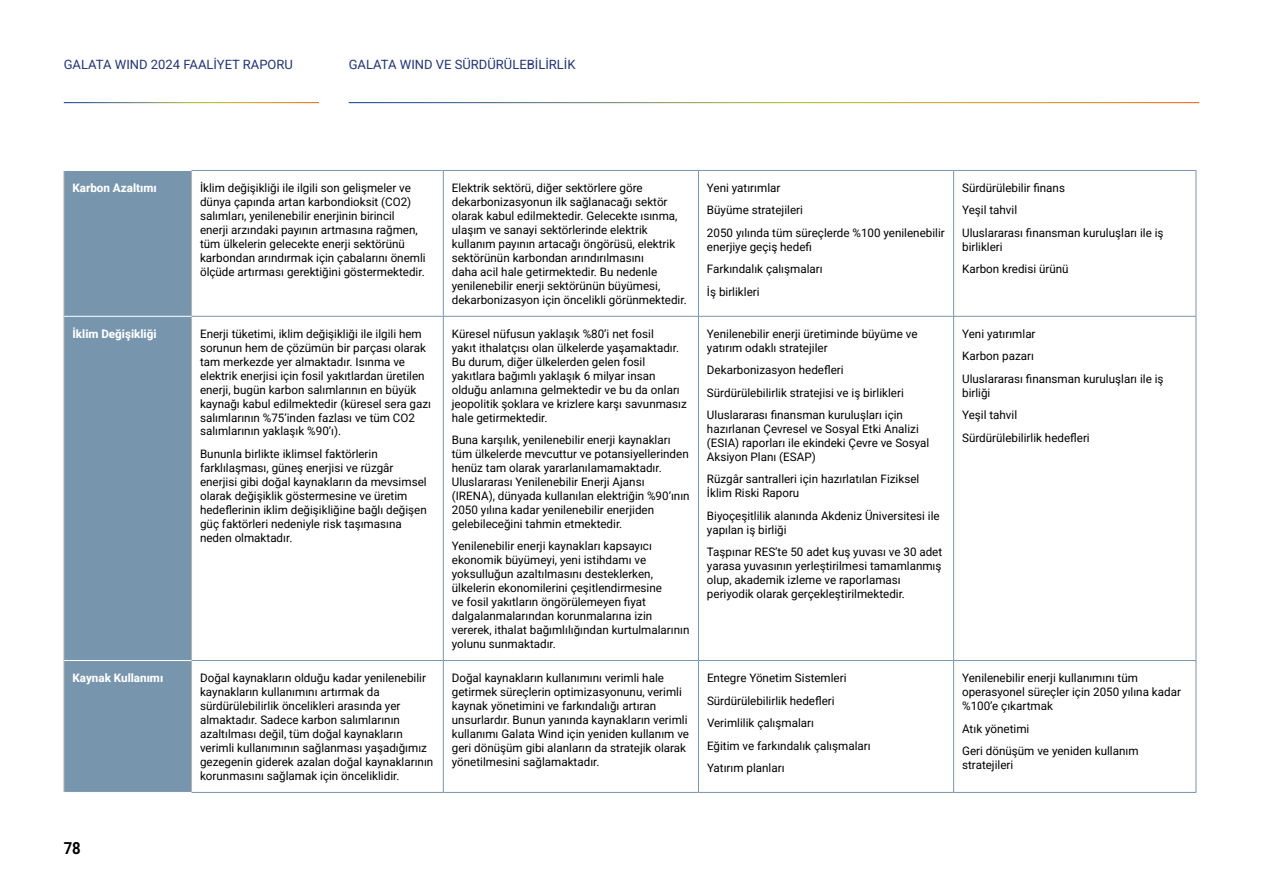
<style>
.page{position:relative;width:1263px;height:893px;background:#fff}
.page>*{position:absolute;margin:0;border:0;box-sizing:border-box;transform-origin:0 0}
.t1{font:700 16.5px "Roboto";color:#000;scale:.9 1}
.t2{font:12.75px "Roboto";color:#233674}
.t3{font:11.7px/14px "Roboto";color:#000}
.t4{font:800 11.7px "Roboto";color:#fff}
</style>
<div class="page">
<div style="left:65px;top:171px;width:126px;height:621px;background:#7795ad"></div>
<hr style="left:64px;top:171px;width:1px;height:145px;background:#b3b2b2">
<hr style="left:191px;top:171px;width:1px;height:145px;background:#b3b2b2">
<hr style="left:64px;top:316px;width:1px;height:344px;background:#b3b2b2">
<hr style="left:191px;top:316px;width:1px;height:344px;background:#b3b2b2">
<hr style="left:64px;top:660px;width:1px;height:132px;background:#b3b2b2">
<hr style="left:191px;top:660px;width:1px;height:132px;background:#b3b2b2">
<hr style="left:64px;top:316px;width:127px;height:1px;background:#fff">
<hr style="left:64px;top:660px;width:127px;height:1px;background:#fff">
<hr style="left:443px;top:171px;width:1px;height:145px;background:#7795ad">
<hr style="left:443px;top:317px;width:1px;height:343px;background:#7795ad">
<hr style="left:443px;top:661px;width:1px;height:131px;background:#7795ad">
<hr style="left:192px;top:316px;width:251px;height:1px;background:#7795ad">
<hr style="left:443px;top:316px;width:255px;height:1px;background:#7795ad">
<hr style="left:698px;top:316px;width:256px;height:1px;background:#7795ad">
<hr style="left:954px;top:316px;width:242px;height:1px;background:#7795ad">
<hr style="left:192px;top:660px;width:251px;height:1px;background:#7795ad">
<hr style="left:443px;top:660px;width:255px;height:1px;background:#7795ad">
<hr style="left:698px;top:660px;width:256px;height:1px;background:#7795ad">
<hr style="left:954px;top:660px;width:242px;height:1px;background:#7795ad">
<hr style="left:192px;top:792px;width:251px;height:1px;background:#7795ad">
<hr style="left:443px;top:792px;width:255px;height:1px;background:#7795ad">
<hr style="left:698px;top:792px;width:256px;height:1px;background:#7795ad">
<hr style="left:954px;top:792px;width:242px;height:1px;background:#7795ad">
<hr style="left:698px;top:171px;width:1px;height:145px;background:#7795ad">
<hr style="left:953px;top:171px;width:1px;height:145px;background:#7795ad">
<hr style="left:698px;top:317px;width:1px;height:343px;background:#7795ad">
<hr style="left:953px;top:317px;width:1px;height:343px;background:#7795ad">
<hr style="left:698px;top:661px;width:1px;height:131px;background:#7795ad">
<hr style="left:953px;top:661px;width:1px;height:131px;background:#7795ad">
<hr style="left:1195px;top:171px;width:1px;height:145px;background:#7795ad">
<hr style="left:1195px;top:317px;width:1px;height:343px;background:#7795ad">
<hr style="left:1195px;top:661px;width:1px;height:131px;background:#7795ad">
<hr style="left:192px;top:170px;width:251px;height:1px;background:#7795ad">
<hr style="left:443px;top:170px;width:255px;height:1px;background:#7795ad">
<hr style="left:698px;top:170px;width:256px;height:1px;background:#7795ad">
<hr style="left:954px;top:170px;width:242px;height:1px;background:#7795ad">
<p class="t2" style="left:64px;top:56px;width:231px">GALATA WIND 2024 FAALİYET RAPORU</p>
<p class="t2" style="left:349px;top:56px;width:228px">GALATA WIND VE SÜRDÜRÜLEBİLİRLİK</p>
<p class="t4" style="left:72px;top:180px;width:86px">Karbon Azaltımı</p>
<p class="t3" style="left:200px;top:180px;width:227px">İklim değişikliği ile ilgili son gelişmeler ve dünya çapında artan karbondioksit (CO2) salımları, yenilenebilir enerjinin birincil enerji arzındaki payının artmasına rağmen, tüm ülkelerin gelecekte enerji sektörünü karbondan arındırmak için çabalarını önemli ölçüde artırması gerektiğini göstermektedir.</p>
<p class="t3" style="left:452px;top:180px;width:236px">Elektrik sektörü, diğer sektörlere göre dekarbonizasyonun ilk sağlanacağı sektör olarak kabul edilmektedir. Gelecekte ısınma, ulaşım ve sanayi sektörlerinde elektrik kullanım payının artacağı öngörüsü, elektrik sektörünün karbondan arındırılmasını<br>daha acil hale getirmektedir. Bu nedenle yenilenebilir enerji sektörünün büyümesi, dekarbonizasyon için öncelikli görünmektedir.</p>
<p class="t3" style="left:707px;top:176px;width:239px;line-height:22.5px">Yeni yatırımlar<br>Büyüme stratejileri<br>2050 yılında tüm süreçlerde %100 yenilenebilir</p>
<p class="t3" style="left:707px;top:235px;width:117px;line-height:22.5px">enerjiye geçiş hedefi<br>Farkındalık çalışmaları<br>İş birlikleri</p>
<p class="t4" style="left:72px;top:325px;width:86px">İklim Değişikliği</p>
<p class="t3" style="left:200px;top:326px;width:233px">Enerji tüketimi, iklim değişikliği ile ilgili hem sorunun hem de çözümün bir parçası olarak tam merkezde yer almaktadır. Isınma ve elektrik enerjisi için fosil yakıtlardan üretilen enerji, bugün karbon salımlarının en büyük kaynağı kabul edilmektedir (küresel sera gazı salımlarının %75’inden fazlası ve tüm CO2 salımlarının yaklaşık %90’ı).</p>
<p class="t3" style="left:200px;top:446px;width:228px">Bununla birlikte iklimsel faktörlerin farklılaşması, güneş enerjisi ve rüzgâr enerjisi gibi doğal kaynakların da mevsimsel olarak değişiklik göstermesine ve üretim hedeflerinin iklim değişikliğine bağlı değişen güç faktörleri nedeniyle risk taşımasına neden olmaktadır.</p>
<p class="t3" style="left:452px;top:326px;width:237px">Küresel nüfusun yaklaşık %80’i net fosil<br>yakıt ithalatçısı olan ülkelerde yaşamaktadır.<br>Bu durum, diğer ülkelerden gelen fosil yakıtlara bağımlı yaklaşık 6 milyar insan olduğu anlamına gelmektedir ve bu da onları jeopolitik şoklara ve krizlere karşı savunmasız hale getirmektedir.</p>
<p class="t3" style="left:452px;top:432px;width:239px">Buna karşılık, yenilenebilir enerji kaynakları tüm ülkelerde mevcuttur ve potansiyellerinden henüz tam olarak yararlanılamamaktadır.<br>Uluslararası Yenilenebilir Enerji Ajansı (IRENA), dünyada kullanılan elektriğin %90’ının 2050 yılına kadar yenilenebilir enerjiden gelebileceğini tahmin etmektedir.</p>
<p class="t3" style="left:452px;top:539px;width:239px">Yenilenebilir enerji kaynakları kapsayıcı ekonomik büyümeyi, yeni istihdamı ve yoksulluğun azaltılmasını desteklerken, ülkelerin ekonomilerini çeşitlendirmesine<br>ve fosil yakıtların öngörülemeyen fiyat dalgalanmalarından korunmalarına izin vererek, ithalat bağımlılığından kurtulmalarının yolunu sunmaktadır.</p>
<p class="t3" style="left:707px;top:326px;width:212px">Yenilenebilir enerji üretiminde büyüme ve yatırım odaklı stratejiler</p>
<p class="t3" style="left:707px;top:358px;width:198px;line-height:22.5px">Dekarbonizasyon hedefleri<br>Sürdürülebilirlik stratejisi ve iş birlikleri<br>Uluslararası finansman kuruluşları için</p>
<p class="t3" style="left:707px;top:422px;width:224px">hazırlanan Çevresel ve Sosyal Etki Analizi (ESIA) raporları ile ekindeki Çevre ve Sosyal<br>Aksiyon Planı (ESAP)</p>
<p class="t3" style="left:707px;top:472px;width:214px">Rüzgâr santralleri için hazırlatılan Fiziksel<br>İklim Riski Raporu</p>
<p class="t3" style="left:707px;top:508px;width:234px">Biyoçeşitlilik alanında Akdeniz Üniversitesi ile yapılan iş birliği</p>
<p class="t3" style="left:707px;top:545px;width:237px">Taşpınar RES’te 50 adet kuş yuvası ve 30 adet yarasa yuvasının yerleştirilmesi tamamlanmış olup, akademik izleme ve raporlaması periyodik olarak gerçekleştirilmektedir.</p>
<p class="t3" style="left:962px;top:176px;width:203px;line-height:22.5px">Sürdürülebilir finans<br>Yeşil tahvil<br>Uluslararası finansman kuruluşları ile iş</p>
<p class="t3" style="left:962px;top:235px;width:108px;line-height:22.5px">birlikleri<br>Karbon kredisi ürünü</p>
<p class="t3" style="left:962px;top:322px;width:203px;line-height:22.5px">Yeni yatırımlar<br>Karbon pazarı<br>Uluslararası finansman kuruluşları ile iş</p>
<p class="t3" style="left:962px;top:381px;width:129px;line-height:22.5px">birliği<br>Yeşil tahvil<br>Sürdürülebilirlik hedefleri</p>
<p class="t4" style="left:72px;top:670px;width:92px">Kaynak Kullanımı</p>
<p class="t3" style="left:200px;top:670px;width:235px">Doğal kaynakların olduğu kadar yenilenebilir kaynakların kullanımını artırmak da sürdürülebilirlik öncelikleri arasında yer almaktadır. Sadece karbon salımlarının azaltılması değil, tüm doğal kaynakların verimli kullanımının sağlanması yaşadığımız gezegenin giderek azalan doğal kaynaklarının korunmasını sağlamak için önceliklidir.</p>
<p class="t3" style="left:452px;top:670px;width:239px">Doğal kaynakların kullanımını verimli hale getirmek süreçlerin optimizasyonunu, verimli kaynak yönetimini ve farkındalığı artıran unsurlardır. Bunun yanında kaynakların verimli kullanımı Galata Wind için yeniden kullanım ve geri dönüşüm gibi alanların da stratejik olarak yönetilmesini sağlamaktadır.</p>
<p class="t3" style="left:707px;top:666px;width:165px;line-height:22.5px">Entegre Yönetim Sistemleri<br>Sürdürülebilirlik hedefleri<br>Verimlilik çalışmaları<br>Eğitim ve farkındalık çalışmaları<br>Yatırım planları</p>
<p class="t3" style="left:962px;top:671px;width:220px">Yenilenebilir enerji kullanımını tüm operasyonel süreçler için 2050 yılına kadar %100’e çıkartmak</p>
<p class="t3" style="left:962px;top:717px;width:178px;line-height:22.5px">Atık yönetimi<br>Geri dönüşüm ve yeniden kullanım</p>
<p class="t3" style="left:962px;top:757px;width:53px">stratejileri</p>
<h1 class="t1" style="left:64px;top:837px;width:20px">78</h1>
</div>
